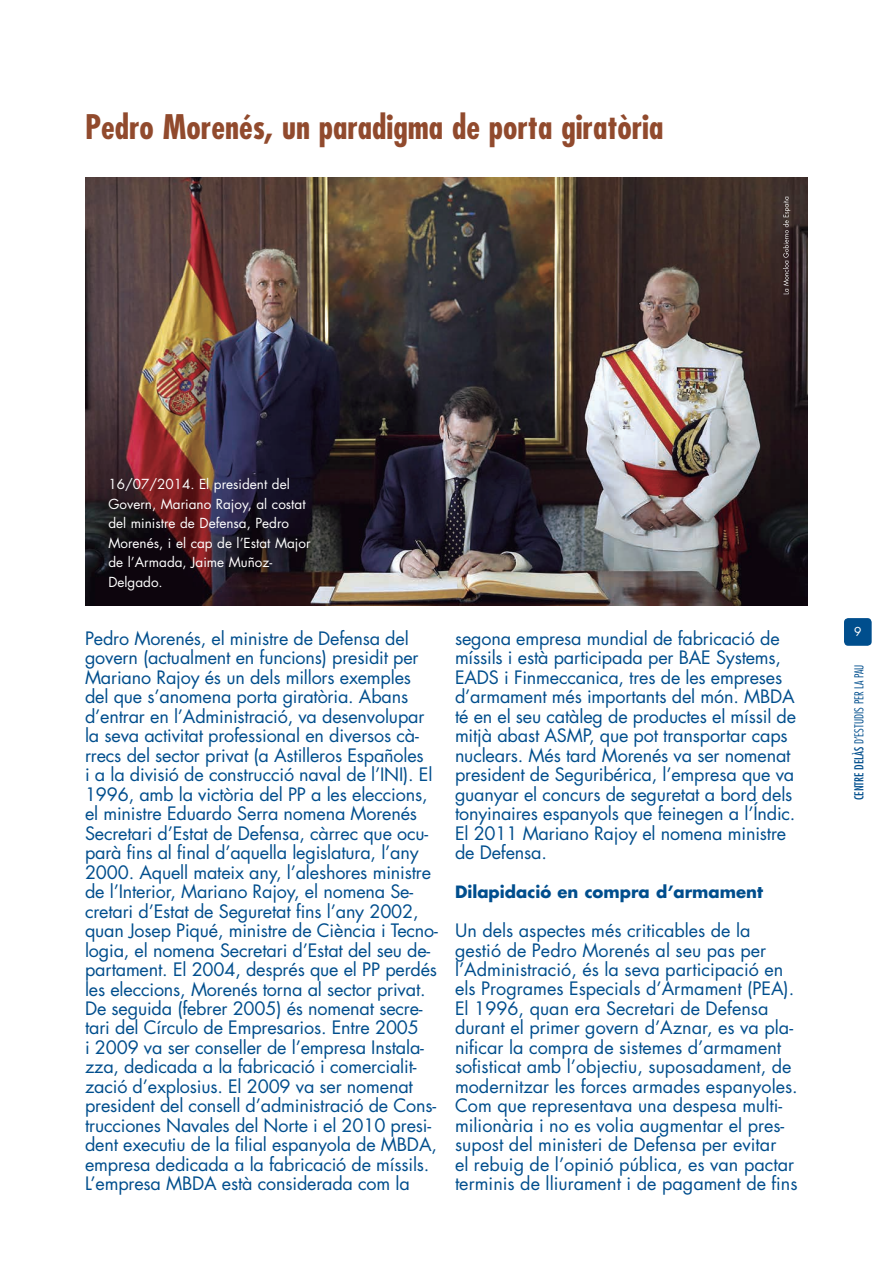
<style>
.page{position:relative;width:893px;height:1263px;background:#fff}
.page>*{position:absolute;margin:0;border:0;box-sizing:border-box;transform-origin:0 0}
.t1{font:700 condensed 33px "Futura";color:#914a2d}
.t2{font:18px/19.5px "Futura";letter-spacing:-.01em;color:#004e8d}
.t3{font:700 16.5px "Futura";color:#004e8d}
.t4{font:13.5px/19.5px "Futura";color:#fff}
.t5{font:300 condensed 12px "Futura";color:#004e8d}
.t6{font:12px "Futura";color:#fff}
.s1{font-weight:400}
</style>
<div class="page">
<div style="left:844px;top:618px;width:28px;height:28px;background:#004e8d;border-radius:4px"></div>
<img style="left:85px;top:177px;width:723px;height:429px">
<svg style="left:783px;top:197px;width:7px;height:97px"></svg>
<h1 class="t1" style="left:85px;top:106px;width:580px">Pedro Morenés, un paradigma de porta giratòria</h1>
<p class="t4" style="left:108px;top:474px;width:204px">16/07/2014. El president del<br>Govern, Mariano Rajoy, al costat del ministre de Defensa, Pedro<br>Morenés, i el cap de l’Estat Major de l’Armada, Jaime Muñoz-<br>Delgado.</p>
<p class="t2" style="left:85px;top:629px;width:354px">Pedro Morenés, el ministre de Defensa del govern (actualment en funcions) presidit per Mariano Rajoy és un dels millors exemples del que s’anomena porta giratòria. Abans d’entrar en l’Administració, va desenvolupar la seva activitat professional en diversos cà&shy;rrecs del sector privat (a Astilleros Españoles<br>i a la divisió de construcció naval de l’INI). El 1996, amb la victòria del PP a les eleccions, el ministre Eduardo Serra nomena Morenés Secretari d’Estat de Defensa, càrrec que ocu&shy;parà fins al final d’aquella legislatura, l’any 2000. Aquell mateix any, l’aleshores ministre de l’Interior, Mariano Rajoy, el nomena Se&shy;cretari d’Estat de Seguretat fins l’any 2002, quan Josep Piqué, ministre de Ciència i Tecno&shy;logia, el nomena Secretari d’Estat del seu de&shy;partament. El 2004, després que el PP perdés les eleccions, Morenés torna al sector privat.<br>De seguida (febrer 2005) és nomenat secre&shy;tari del Círculo de Empresarios. Entre 2005<br>i 2009 va ser conseller de l’empresa Instala&shy;zza, dedicada a la fabricació i comercialit&shy;zació d’explosius. El 2009 va ser nomenat president del consell d’administració de Cons&shy;trucciones Navales del Norte i el 2010 presi&shy;dent executiu de la filial espanyola de MBDA, empresa dedicada a la fabricació de míssils.<br>L’empresa MBDA està considerada com la</p>
<p class="t2" style="left:455px;top:629px;width:343px">segona empresa mundial de fabricació de míssils i està participada per BAE Systems, EADS i Finmeccanica, tres de les empreses d’armament més importants del món. MBDA té en el seu catàleg de productes el míssil de mitjà abast ASMP, que pot transportar caps nuclears. Més tard Morenés va ser nomenat president de Seguribérica, l’empresa que va guanyar el concurs de seguretat a bord dels tonyinaires espanyols que feinegen a l’Índic.<br>El 2011 Mariano Rajoy el nomena ministre de Defensa.</p>
<p class="t3" style="left:455px;top:881px;width:309px">Dilapidació en compra d’armament</p>
<p class="t2" style="left:455px;top:921px;width:344px">Un dels aspectes més criticables de la gestió de Pedro Morenés al seu pas per l’Administració, és la seva participació en els Programes Especials d’Armament (PEA).<br>El 1996, quan era Secretari de Defensa durant el primer govern d’Aznar, es va pla&shy;nificar la compra de sistemes d’armament sofisticat amb l’objectiu, suposadament, de modernitzar les forces armades espanyoles.<br>Com que representava una despesa multi&shy;milionària i no es volia augmentar el pres&shy;supost del ministeri de Defensa per evitar<br>el rebuig de l’opinió pública, es van pactar terminis de lliurament i de pagament de fins</p>
<p class="t6" style="left:854px;top:624px;width:9px">9</p>
<p class="t5" style="left:852px;top:800px;width:137px;rotate:-90deg"><span class="s1">CENTRE DELÀS</span> D’ESTUDIS PER LA PAU</p>
</div>
